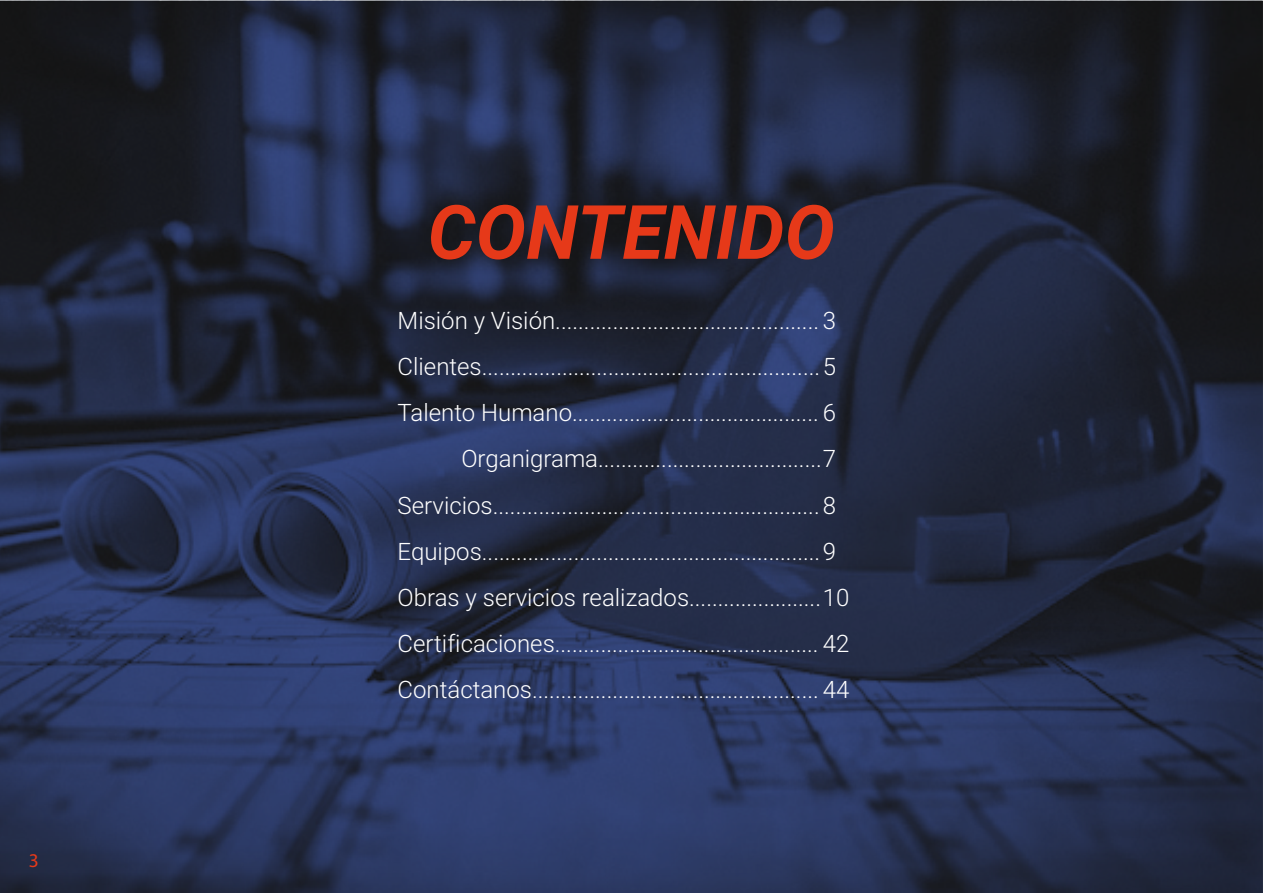
<style>
.page{position:relative;width:1263px;height:893px;background:#fff}
.page>*{position:absolute;margin:0;border:0;box-sizing:border-box;transform-origin:0 0}
.t1{font:italic 700 75px "Roboto";color:#e63919}
.t2{font:300 24px "Roboto";color:#fff}
.t3{font:19.5px "Myriad Pro";color:#e63919}
</style>
<div class="page">
<img style="left:0;top:0;width:1263px;height:893px">
<p class="t3" style="left:29px;top:848px;width:12px">3</p>
<h1 class="t1" style="left:428px;top:180px;width:409px">CONTENIDO</h1>
<p class="t2" style="left:398px;top:304px;width:440px">Misión y Visión.............................................. 3</p>
<p class="t2" style="left:398px;top:350px;width:440px">Clientes........................................................... 5</p>
<p class="t2" style="left:398px;top:396px;width:440px">Talento Humano........................................... 6</p>
<p class="t2" style="left:461px;top:442px;width:376px">Organigrama....................................... 7</p>
<p class="t2" style="left:398px;top:488px;width:440px">Servicios......................................................... 8</p>
<p class="t2" style="left:398px;top:534px;width:440px">Equipos........................................................... 9</p>
<p class="t2" style="left:398px;top:581px;width:453px">Obras y servicios realizados....................... 10</p>
<p class="t2" style="left:398px;top:627px;width:453px">Certificaciones.............................................. 42</p>
<p class="t2" style="left:398px;top:673px;width:453px">Contáctanos.................................................. 44</p>
</div>
